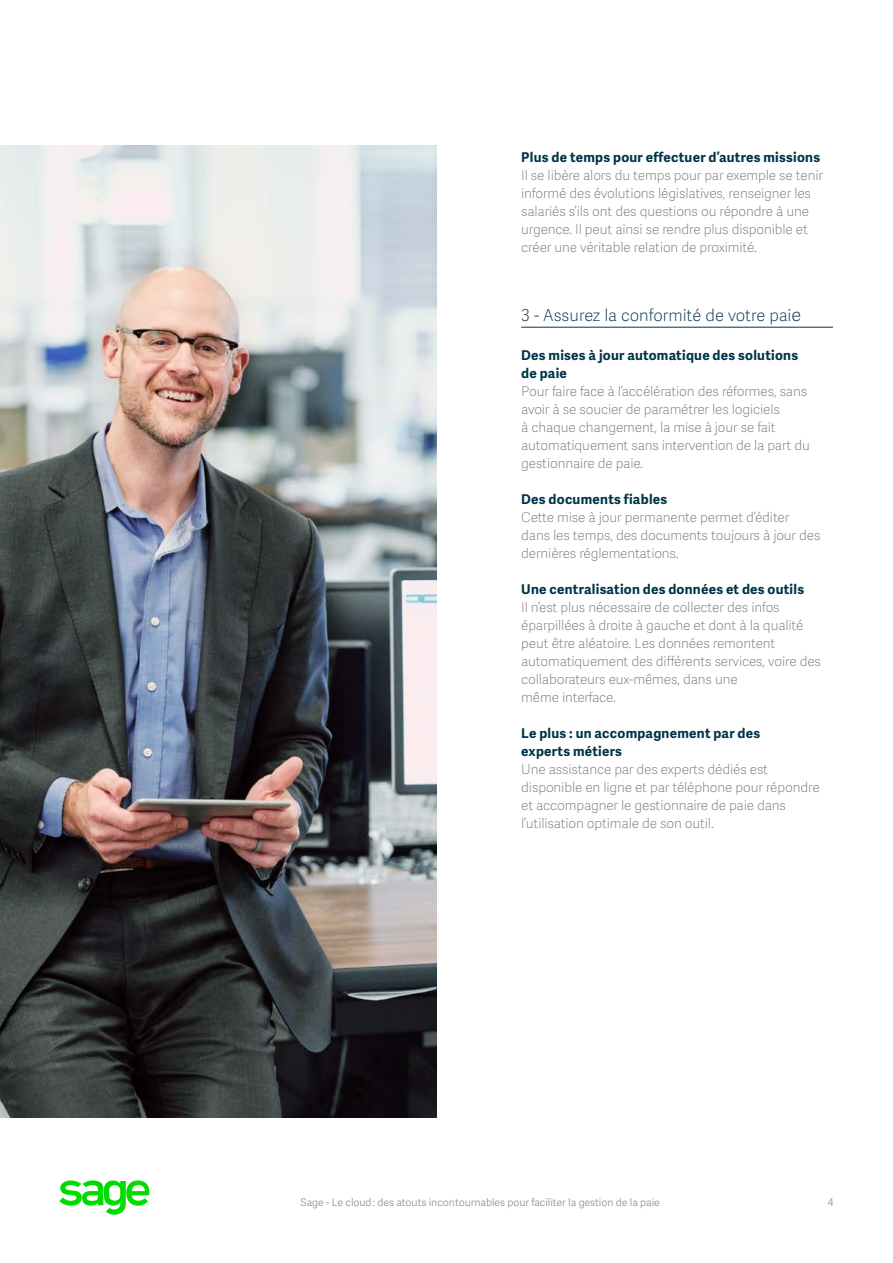
<style>
.page{position:relative;width:893px;height:1263px;background:#fff}
.page>*{position:absolute;margin:0;border:0;box-sizing:border-box;transform-origin:0 0}
.t1{font:16.5px "Adelle Sans SAGE Th";color:#003349}
.t2{font:13.5px/18px "Adelle Sans SAGE Th";letter-spacing:-.01em;color:#75787b}
.t3{font:700 13.5px/18px "Adelle Sans SAGE";letter-spacing:.02em;color:#003349}
.t4{font:10.5px "Adelle Sans SAGE Lt";letter-spacing:-.005em;color:#888b8d}
.s1{font-size:18px}
</style>
<div class="page">
<svg style="left:59px;top:1181px;width:91px;height:34px"></svg>
<img style="left:0;top:146px;width:436px;height:972px">
<hr style="left:521px;top:327px;width:311px;height:1px;background:#003349">
<p class="t3" style="left:521px;top:148px;width:300px">Plus de temps pour effectuer d’autres missions</p>
<p class="t2" style="left:521px;top:166px;width:303px">Il se libère alors du temps pour par exemple se tenir informé des évolutions législatives, renseigner les salariés s’ils ont des questions ou répondre à une urgence. Il peut ainsi se rendre plus disponible et créer une véritable relation de proximité.</p>
<p class="t1" style="left:521px;top:303px;width:281px">3 - Assurez la conformité de votre pai<span class="s1">e</span></p>
<p class="t3" style="left:521px;top:346px;width:278px">Des mises à jour automatique des solutions de paie</p>
<p class="t2" style="left:521px;top:382px;width:290px">Pour faire face à l’accélération des réformes, sans avoir à se soucier de paramétrer les logiciels<br>à chaque changement, la mise à jour se fait automatiquement sans intervention de la part du gestionnaire de paie.</p>
<p class="t3" style="left:521px;top:490px;width:147px">Des documents fiables</p>
<p class="t2" style="left:521px;top:508px;width:301px">Cette mise à jour permanente permet d’éditer dans les temps, des documents toujours à jour des dernières réglementations.</p>
<p class="t3" style="left:521px;top:580px;width:284px">Une centralisation des données et des outils</p>
<p class="t2" style="left:521px;top:598px;width:301px">Il n’est plus nécessaire de collecter des infos éparpillées à droite à gauche et dont à la qualité peut être aléatoire. Les données remontent automatiquement des différents services, voire des collaborateurs eux-mêmes, dans une<br>même interface.</p>
<p class="t3" style="left:521px;top:724px;width:240px">Le plus : un accompagnement par des experts métiers</p>
<p class="t2" style="left:521px;top:760px;width:300px">Une assistance par des experts dédiés est disponible en ligne et par téléphone pour répondre et accompagner le gestionnaire de paie dans l’utilisation optimale de son outil.</p>
<p class="t4" style="left:300px;top:1195px;width:361px">Sage - Le cloud : des atouts incontournables pour faciliter la gestion de la paie</p>
<p class="t4" style="left:827px;top:1195px;width:7px">4</p>
</div>
